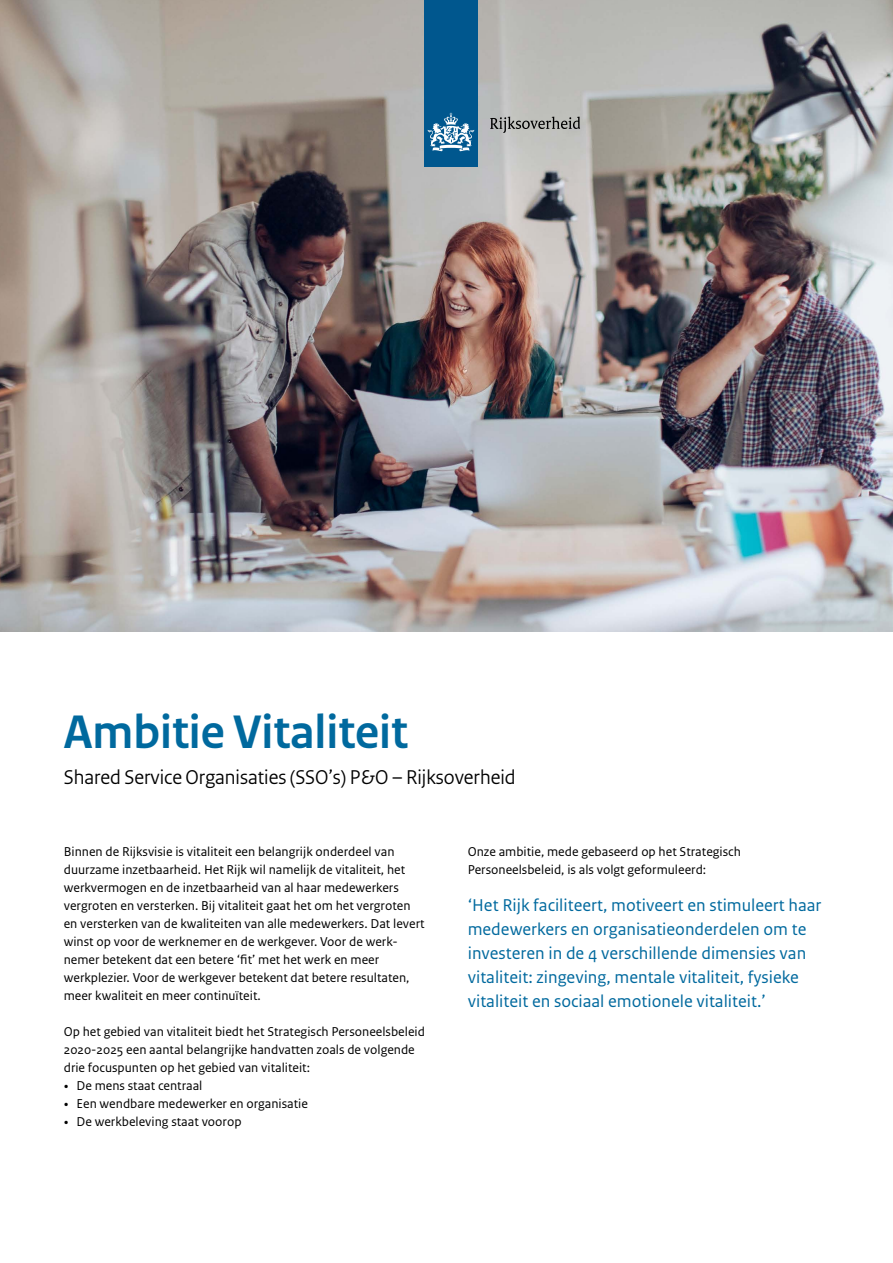
<style>
.page{position:relative;width:893px;height:1263px;background:#fff}
.page>*{position:absolute;margin:0;border:0;box-sizing:border-box;transform-origin:0 0}
.RO_Titel_Donkerblauw{font:700 49.5px "Rijksoverheid Sans Heading";color:#00699e}
.RO_Titel_Donkerblauw-2{font:21px "Rijksoverheid Sans Heading";color:#000}
.t1{font:18px/24px "Rijksoverheid Sans Text";color:#00699e}
.Body{font:13.5px/18px "Rijksoverheid Sans Text";color:#000}
.s1{font-family:"Rijksoverheid Serif"}
</style>
<div class="page">
<img style="left:0;top:0;width:893px;height:631px">
<div style="left:424px;top:0;width:54px;height:167px;background:#00578e"></div>
<svg style="left:428px;top:113px;width:46px;height:39px"></svg>
<svg style="left:490px;top:117px;width:90px;height:16px"></svg>
<h1 class="RO_Titel_Donkerblauw" style="left:64px;top:704px;width:346px">Ambitie Vitaliteit</h1>
<h1 class="RO_Titel_Donkerblauw-2" style="left:64px;top:765px;width:453px">Shared Service Organisaties (SSO’s) P&amp;O – Rijksoverheid</h1>
<p class="Body" style="left:64px;top:843px;width:362px">Binnen de Rijksvisie is vitaliteit een belangrijk onderdeel van duurzame inzetbaarheid. Het Rijk wil namelijk de vitaliteit, het werkvermogen en de inzetbaarheid van al haar medewerkers vergroten en versterken. Bij vitaliteit gaat het om het vergroten en versterken van de kwaliteiten van alle medewerkers. Dat levert winst op voor de werknemer en de werkgever. Voor de werk&shy;nemer betekent dat een betere ‘fit’ met het werk en meer werkplezier. Voor de werkgever betekent dat betere resultaten, meer kwaliteit en meer continuïteit.</p>
<p class="Body" style="left:64px;top:1023px;width:363px">Op het gebied van vitaliteit biedt het Strategisch Personeelsbeleid<br>2020-2025 een aantal belangrijke handvatten zoals de volgende drie focuspunten op het gebied van vitaliteit:</p>
<p class="Body" style="left:64px;top:1077px;width:140px"><span class="s1">•</span> De mens staat centraal</p>
<p class="Body" style="left:64px;top:1095px;width:246px"><span class="s1">•</span> Een wendbare medewerker en organisatie</p>
<p class="Body" style="left:64px;top:1113px;width:179px"><span class="s1">•</span> De werkbeleving staat voorop</p>
<p class="Body" style="left:468px;top:843px;width:275px">Onze ambitie, mede gebaseerd op het Strategisch<br>Personeelsbeleid, is als volgt geformuleerd:</p>
<p class="t1" style="left:468px;top:893px;width:355px">‘Het Rijk faciliteert, motiveert en stimuleert haar medewerkers en organisatieonderdelen om te investeren in de 4 verschillende dimensies van vitaliteit: zingeving, mentale vitaliteit, fysieke vitaliteit en sociaal emotionele vitaliteit.’</p>
</div>
